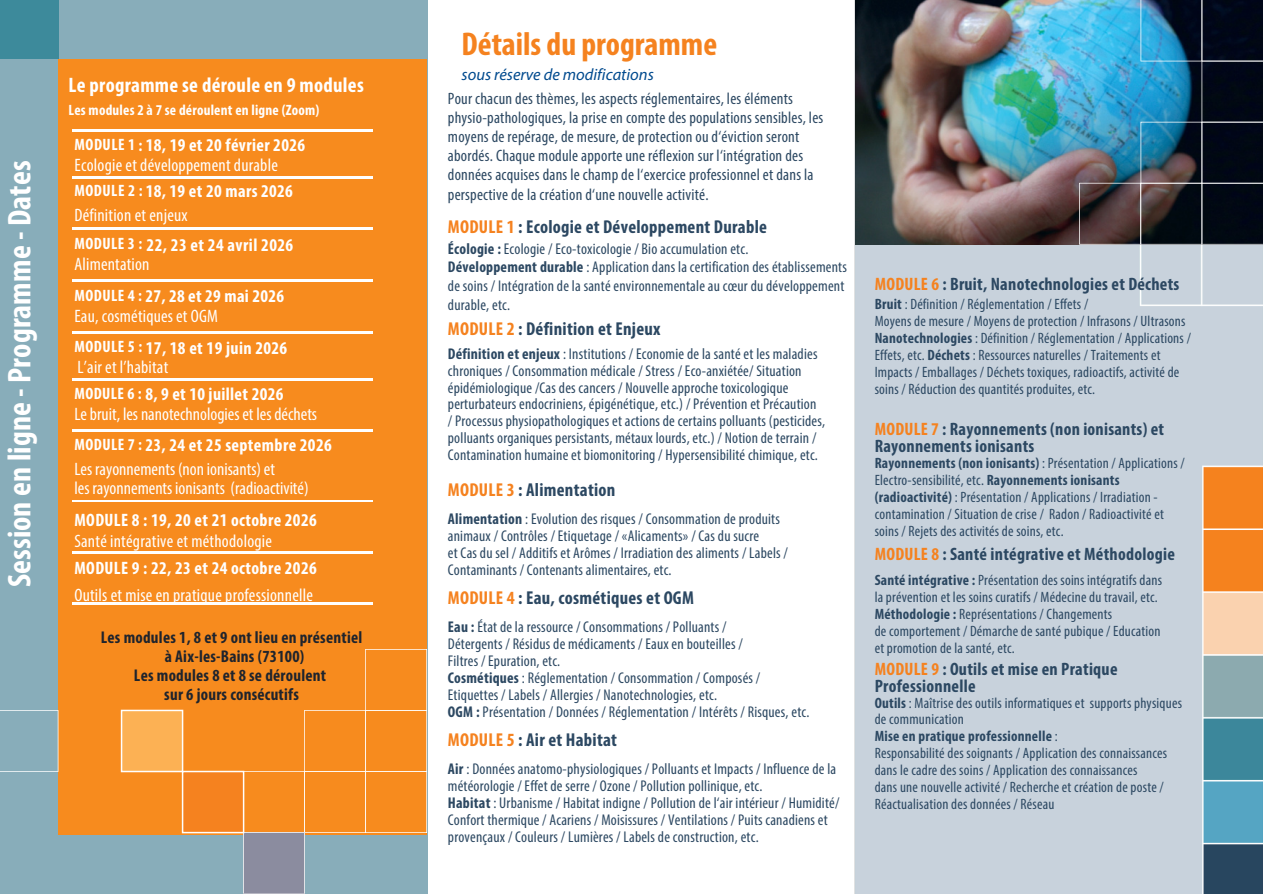
<style>
.page{position:relative;width:1263px;height:894px;background:#fff}
.page>*{position:absolute;margin:0;border:0;box-sizing:border-box;transform-origin:0 0}
.t1{font:700 condensed 33px "Myriad Pro";letter-spacing:.005em;color:#fff}
.t2{font:700 condensed 33px "Myriad Pro";color:#f5821f}
.t3{font:700 condensed 21px "Myriad Pro";letter-spacing:.015em;color:#fff}
.t4{font:700 condensed 18.75px "Myriad Pro";letter-spacing:.015em;color:#2c4862}
.t5{font:condensed 18px/19.2px "Myriad Pro";letter-spacing:.01em;color:#fff}
.t6{font:700 condensed 18px/16.8px "Myriad Pro";letter-spacing:.015em;color:#2c4862}
.t7{font:700 condensed 18px "Myriad Pro";letter-spacing:.02em;color:#fff}
.t8{font:700 condensed 17.1px/19.2px "Myriad Pro";letter-spacing:.015em;color:#1f242d;text-align:center}
.t9{font:condensed 16.5px/19.2px "Myriad Pro";letter-spacing:.015em;color:#2c4862}
.t10{font:italic 16.5px "Myriad Pro";color:#004a8e}
.t11{font:700 condensed 16.5px "Myriad Pro";letter-spacing:.025em;color:#fff}
.t12{font:condensed 15.6px/16.8px "Myriad Pro";letter-spacing:.015em;color:#2c4862}
.t13{font:condensed 15px/16.8px "Myriad Pro";letter-spacing:.015em;color:#2c4862}
.t14{font:700 condensed 15px "Myriad Pro";letter-spacing:.015em;color:#fff}
.s1{font-size:16.5px}
.s2{font-size:17.1px}
.s3{font-weight:700}
.s4{color:#f5821f}
</style>
<div class="page">
<div style="left:0;top:0;width:427px;height:893px;background:#88adba"></div>
<div style="left:59px;top:59px;width:368px;height:775px;background:#f78b1e"></div>
<div style="left:0;top:0;width:58px;height:58px;background:#3d8a9b"></div>
<hr style="left:72px;top:129px;width:301px;height:2px;background:#fff">
<hr style="left:72px;top:176px;width:301px;height:2px;background:#fff">
<hr style="left:72px;top:228px;width:301px;height:1px;background:#fff">
<hr style="left:72px;top:280px;width:301px;height:1px;background:#fff">
<hr style="left:72px;top:331px;width:301px;height:2px;background:#fff">
<hr style="left:72px;top:378px;width:301px;height:2px;background:#fff">
<hr style="left:72px;top:429px;width:301px;height:2px;background:#fff">
<hr style="left:72px;top:500px;width:301px;height:1px;background:#fff">
<hr style="left:72px;top:551px;width:301px;height:2px;background:#fff">
<hr style="left:72px;top:602px;width:301px;height:2px;background:#fff">
<svg style="left:121px;top:649px;width:306px;height:244px"></svg>
<svg style="left:0;top:710px;width:58px;height:61px"></svg>
<img style="left:854px;top:0;width:409px;height:893px">
<img style="left:855px;top:0;width:224px;height:244px">
<img style="left:1079px;top:0;width:184px;height:244px">
<h1 class="t1" style="left:6px;top:587px;width:428px;rotate:-90deg">Session en ligne - Programme - Dates</h1>
<h5 class="t3" style="left:69px;top:76px;width:297px">Le programme se déroule en 9 modules</h5>
<h5 class="t14" style="left:69px;top:103px;width:252px">Les modules 2 à 7 se déroulent en ligne (Zoom)</h5>
<h3 class="t7" style="left:75px;top:138px;width:232px"><span class="s1">MODULE 1</span> <span class="s2">:</span> 18, 19 et 20 février 2026</h3>
<p class="t5" style="left:74px;top:157px;width:205px">Ecologie et développement durable</p>
<p class="t7" style="left:74px;top:183px;width:220px"><span class="s1">MODULE 2 :</span> 18, 19 et 20 mars 2026</p>
<p class="t5" style="left:74px;top:206px;width:115px">Définition et enjeux</p>
<p class="t11" style="left:75px;top:236px;width:69px">MODULE 3 :</p>
<p class="t5" style="left:75px;top:256px;width:76px">Alimentation</p>
<p class="t5" style="left:74px;top:307px;width:145px">Eau, cosmétiques et OGM</p>
<p class="t5" style="left:77px;top:359px;width:92px">L’air et l’habitat</p>
<p class="t5" style="left:74px;top:405px;width:244px">Le bruit, les nanotechnologies et les déchets</p>
<p class="t5" style="left:74px;top:460px;width:236px">Les rayonnements (non ionisants) et<br>les rayonnements ionisants (radioactivité)</p>
<p class="t5" style="left:74px;top:510px;width:244px;line-height:21.3px"><span class="s3">MODULE 8 : 19, 20 et 21 octobre 2026<br></span>Santé intégrative et méthodologie</p>
<p class="t5" style="left:74px;top:556px;width:244px;line-height:27px"><span class="s3">MODULE 9 : 22, 23 et 24 octobre 2026<br></span>Outils et mise en pratique professionnelle</p>
<h4 class="t7" style="left:147px;top:237px;width:148px">22, 23 et 24 avril 2026</h4>
<h3 class="t7" style="left:75px;top:288px;width:211px"><span class="s1">MODULE 4 :</span> 27, 28 et 29 mai 2026</h3>
<h2 class="t7" style="left:75px;top:340px;width:214px"><span class="s1">MODULE 5 :</span> 17, 18 et 19 juin 2026</h2>
<h4 class="t7" style="left:75px;top:386px;width:210px"><span class="s1">MODULE 6 :</span> 8, 9 et 10 juillet 2026</h4>
<h2 class="t7" style="left:75px;top:437px;width:259px"><span class="s1">MODULE 7 :</span> 23, 24 et 25 septembre 2026</h2>
<p class="t8" style="left:101px;top:628px;width:263px">Les modules 1, 8 et 9 ont lieu en présentiel à Aix-les-Bains (73100)<br>Les modules 8 et 8 se déroulent<br>sur 6 jours consécutifs</p>
<p class="t2" style="left:462px;top:30px;width:257px">Détails du programme</p>
<p class="t10" style="left:462px;top:67px;width:194px">sous réserve de modifications</p>
<p class="t9" style="left:448px;top:90px;width:377px">Pour chacun des thèmes, les aspects réglementaires, les éléments physio-pathologiques, la prise en compte des populations sensibles, les moyens de repérage, de mesure, de protection ou d‘éviction seront abordés. Chaque module apporte une réflexion sur l‘intégration des données acquises dans le champ de l‘exercice professionnel et dans la perspective de la création d‘une nouvelle activité.</p>
<h3 class="t4" style="left:448px;top:218px;width:321px"><span class="s4">MODULE 1</span> : Ecologie et Développement Durable</h3>
<h4 class="t12" style="left:448px;top:242px;width:302px"><span class="s3">Écologie :</span> Ecologie / Eco-toxicologie / Bio accumulation etc.</h4>
<h3 class="t12" style="left:448px;top:258px;width:401px;line-height:19.2px"><span class="s3">Développement durable</span> : Application dans la certification des établissements de soins / Intégration de la santé environnementale au cœur du développement durable, etc.</h3>
<h2 class="t4" style="left:448px;top:321px;width:214px"><span class="s4">MODULE 2</span> : Définition et Enjeux</h2>
<h4 class="t12" style="left:448px;top:346px;width:371px"><span class="s3">Définition et enjeux</span> : Institutions / Economie de la santé et les maladies</h4>
<h3 class="t12" style="left:448px;top:363px;width:355px">chroniques / Consommation médicale / Stress / Eco-anxiétée/ Situation épidémiologique /Cas des cancers / Nouvelle approche toxicologique</h3>
<h2 class="t12" style="left:448px;top:397px;width:370px">perturbateurs endocriniens, épigénétique, etc.) / Prévention et Précaution</h2>
<h4 class="t12" style="left:448px;top:414px;width:379px">/ Processus physiopathologiques et actions de certains polluants (pesticides, polluants organiques persistants, métaux lourds, etc.) / Notion de terrain /<br>Contamination humaine et biomonitoring / Hypersensibilité chimique, etc.</h4>
<h3 class="t4" style="left:448px;top:482px;width:169px"><span class="s4">MODULE 3</span> : Alimentation</h3>
<h2 class="t12" style="left:448px;top:512px;width:334px"><span class="s3">Alimentation</span> : Evolution des risques / Consommation de produits</h2>
<h4 class="t12" style="left:448px;top:528px;width:313px">animaux / Contrôles / Etiquetage / «Alicaments» / Cas du sucre</h4>
<h3 class="t12" style="left:448px;top:545px;width:342px">et Cas du sel / Additifs et Arômes / Irradiation des aliments / Labels /</h3>
<h2 class="t12" style="left:448px;top:562px;width:225px">Contaminants / Contenants alimentaires, etc.</h2>
<h4 class="t4" style="left:448px;top:590px;width:248px"><span class="s4">MODULE 4</span> : Eau, cosmétiques et OGM</h4>
<h3 class="t12" style="left:448px;top:620px;width:280px"><span class="s3">Eau :</span> État de la ressource / Consommations / Polluants /</h3>
<p class="t12" style="left:448px;top:636px;width:296px">Détergents / Résidus de médicaments / Eaux en bouteilles /</p>
<p class="t12" style="left:448px;top:653px;width:114px">Filtres / Epuration, etc.</p>
<p class="t12" style="left:448px;top:670px;width:314px"><span class="s3">Cosmétiques</span> : Réglementation / Consommation / Composés /</p>
<p class="t12" style="left:448px;top:687px;width:271px">Etiquettes / Labels / Allergies / Nanotechnologies, etc.</p>
<p class="t12" style="left:448px;top:704px;width:363px"><span class="s3">OGM :</span> Présentation / Données / Réglementation / Intérêts / Risques, etc.</p>
<p class="t4" style="left:448px;top:731px;width:171px"><span class="s4">MODULE 5</span> : Air et Habitat</p>
<p class="t12" style="left:448px;top:761px;width:390px"><span class="s3">Air</span> : Données anatomo-physiologiques / Polluants et Impacts / Influence de la</p>
<p class="t12" style="left:448px;top:778px;width:316px">météorologie / Effet de serre / Ozone / Pollution pollinique, etc.</p>
<p class="t12" style="left:448px;top:795px;width:393px"><span class="s3">Habitat</span> : Urbanisme / Habitat indigne / Pollution de l‘air intérieur / Humidité/</p>
<p class="t12" style="left:448px;top:812px;width:381px">Confort thermique / Acariens / Moisissures / Ventilations / Puits canadiens et</p>
<p class="t12" style="left:448px;top:829px;width:312px">provençaux / Couleurs / Lumières / Labels de construction, etc.</p>
<p class="t6" style="left:875px;top:277px;width:306px"><span class="s4">MODULE 6</span> : Bruit, Nanotechnologies et Déchets</p>
<p class="t13" style="left:875px;top:297px;width:318px"><span class="s3">Bruit</span> : Définition / Réglementation / Effets /<br>Moyens de mesure / Moyens de protection / Infrasons / Ultrasons <span class="s3">Nanotechnologies</span> : Définition / Réglementation / Applications / Effets, etc. <span class="s3">Déchets</span> : Ressources naturelles / Traitements et Impacts / Emballages / Déchets toxiques, radioactifs, activité de soins / Réduction des quantités produites, etc.</p>
<p class="t6" style="left:875px;top:422px;width:291px"><span class="s4">MODULE 7</span> : Rayonnements (non ionisants) et<br>Rayonnements ionisants</p>
<h4 class="t13" style="left:875px;top:456px;width:311px"><span class="s3">Rayonnements (non ionisants)</span> : Présentation / Applications / Electro-sensibilité, etc. <span class="s3">Rayonnements ionisants (radioactivité)</span> : Présentation / Applications / Irradiation - contamination / Situation de crise / Radon / Radioactivité et soins / Rejets des activités de soins, etc.</h4>
<h4 class="t6" style="left:875px;top:547px;width:302px"><span class="s4">MODULE 8</span> : Santé intégrative et Méthodologie</h4>
<p class="t13" style="left:875px;top:573px;width:289px"><span class="s3">Santé intégrative :</span> Présentation des soins intégratifs dans</p>
<p class="t13" style="left:875px;top:589px;width:285px">la prévention et les soins curatifs / Médecine du travail, etc.</p>
<p class="t13" style="left:875px;top:606px;width:239px"><span class="s3">Méthodologie :</span> Représentations / Changements</p>
<p class="t13" style="left:875px;top:623px;width:287px">de comportement / Démarche de santé pubique / Education</p>
<p class="t13" style="left:875px;top:640px;width:142px">et promotion de la santé, etc.</p>
<p class="t6" style="left:875px;top:661px;width:244px"><span class="s4">MODULE 9</span> : Outils et mise en Pratique<br>Professionnelle</p>
<p class="t13" style="left:875px;top:695px;width:309px"><span class="s3">Outils</span> : Maîtrise des outils informatiques et supports physiques de communication<br><span class="s3">Mise en pratique professionnelle</span> :<br>Responsabilité des soignants / Application des connaissances dans le cadre des soins / Application des connaissances<br>dans une nouvelle activité / Recherche et création de poste / Réactualisation des données / Réseau</p>
</div>
